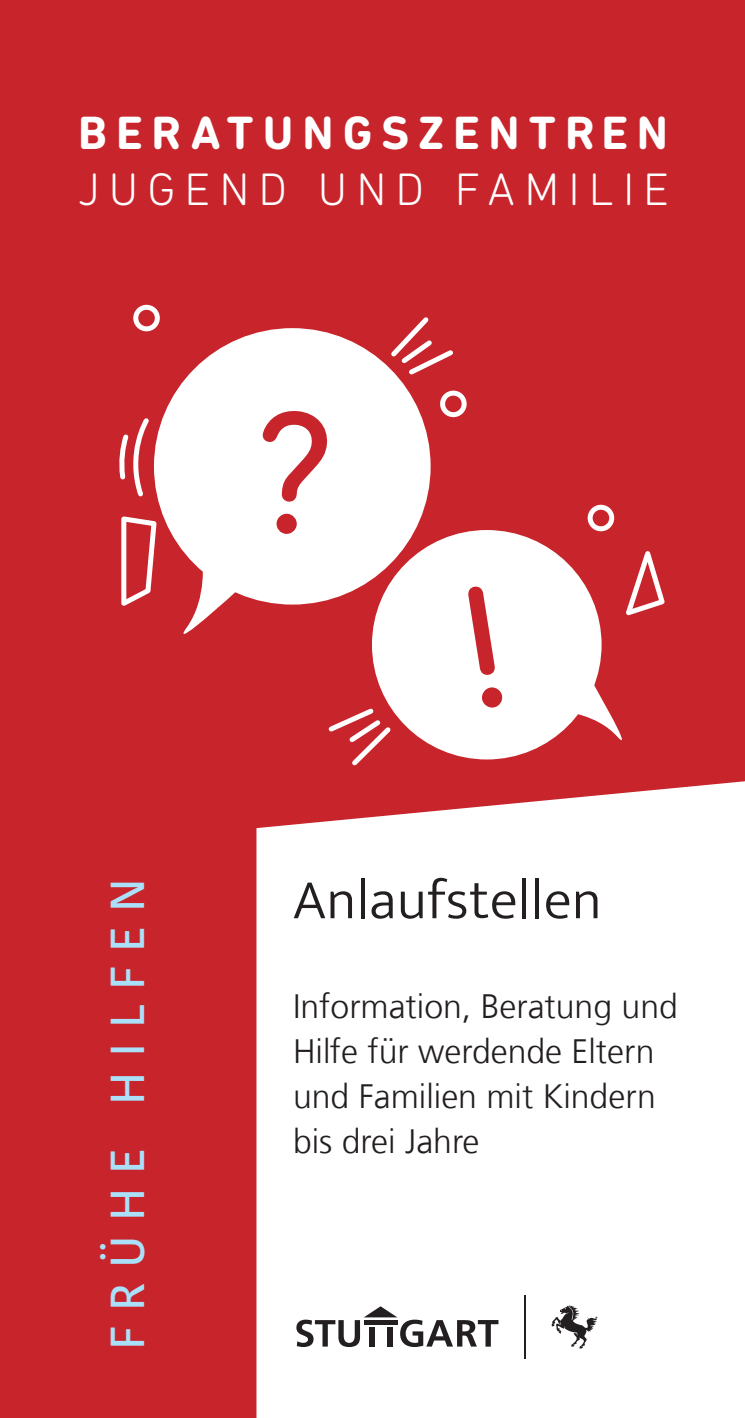
<style>
.page{position:relative;width:745px;height:1418px;background:#fff}
.page>*{position:absolute;margin:0;border:0;box-sizing:border-box;transform-origin:0 0}
.t1{font:300 56.5px "Mukta Mahee";letter-spacing:.01em;color:#231f20}
.t2{font:700 47.5px "DIN Next Rounded LT Pro";letter-spacing:.19em;color:#fff}
.t3{font:500 47.5px "Kohinoor Telugu";letter-spacing:.305em;color:#aae0f9}
.t4{font:300 46.25px "DIN Next Rounded LT Pro";letter-spacing:.195em;color:#fff}
.t5{font:300 33.75px/45px "Frutiger LT Com";color:#231f20}
</style>
<div class="page">
<div style="left:0;top:0;width:744px;height:1417px;background:#c8242b"></div>
<div style="left:256px;top:781px;width:488px;height:636px;background:#fff"></div>
<div style="left:154px;top:328px;width:276px;height:276px;background:#fff;border-radius:50%"></div>
<svg style="left:183px;top:558px;width:69px;height:76px"></svg>
<div style="left:372px;top:530px;width:229px;height:229px;background:#fff;border-radius:50%"></div>
<svg style="left:563px;top:674px;width:59px;height:67px"></svg>
<div style="left:587px;top:505px;width:26px;height:26px;border:5px solid #fff;border-radius:50%"></div>
<div style="left:133px;top:305px;width:27px;height:26px;border:5px solid #fff;border-radius:50%"></div>
<div style="left:440px;top:390px;width:26px;height:27px;border:5px solid #fff;border-radius:50%"></div>
<svg style="left:386px;top:317px;width:67px;height:62px"></svg>
<svg style="left:328px;top:704px;width:67px;height:62px"></svg>
<svg style="left:119px;top:418px;width:30px;height:79px"></svg>
<svg style="left:626px;top:551px;width:39px;height:65px"></svg>
<svg style="left:121px;top:516px;width:36px;height:90px"></svg>
<svg style="left:296px;top:1306px;width:202px;height:40px;background:#bcbabb"></svg>
<svg style="left:550px;top:1304px;width:47px;height:44px;background:#bbb9ba"></svg>
<hr style="left:524px;top:1295px;width:1px;height:63px;background:#231f20">
<h2 class="t2" style="left:78px;top:105px;width:591px">BERATUNGSZENTREN</h2>
<h3 class="t4" style="left:78px;top:162px;width:592px">JUGEND UND FAMILIE</h3>
<h2 class="t3" style="left:100px;top:1349px;width:473px;rotate:-90deg">FRÜHE HILFEN</h2>
<h1 class="t1" style="left:293px;top:865px;width:310px">Anlaufstellen</h1>
<p class="t5" style="left:293px;top:984px;width:386px">Information, Beratung und<br>Hilfe für werdende Eltern und Familien mit Kindern bis drei Jahre</p>
</div>
